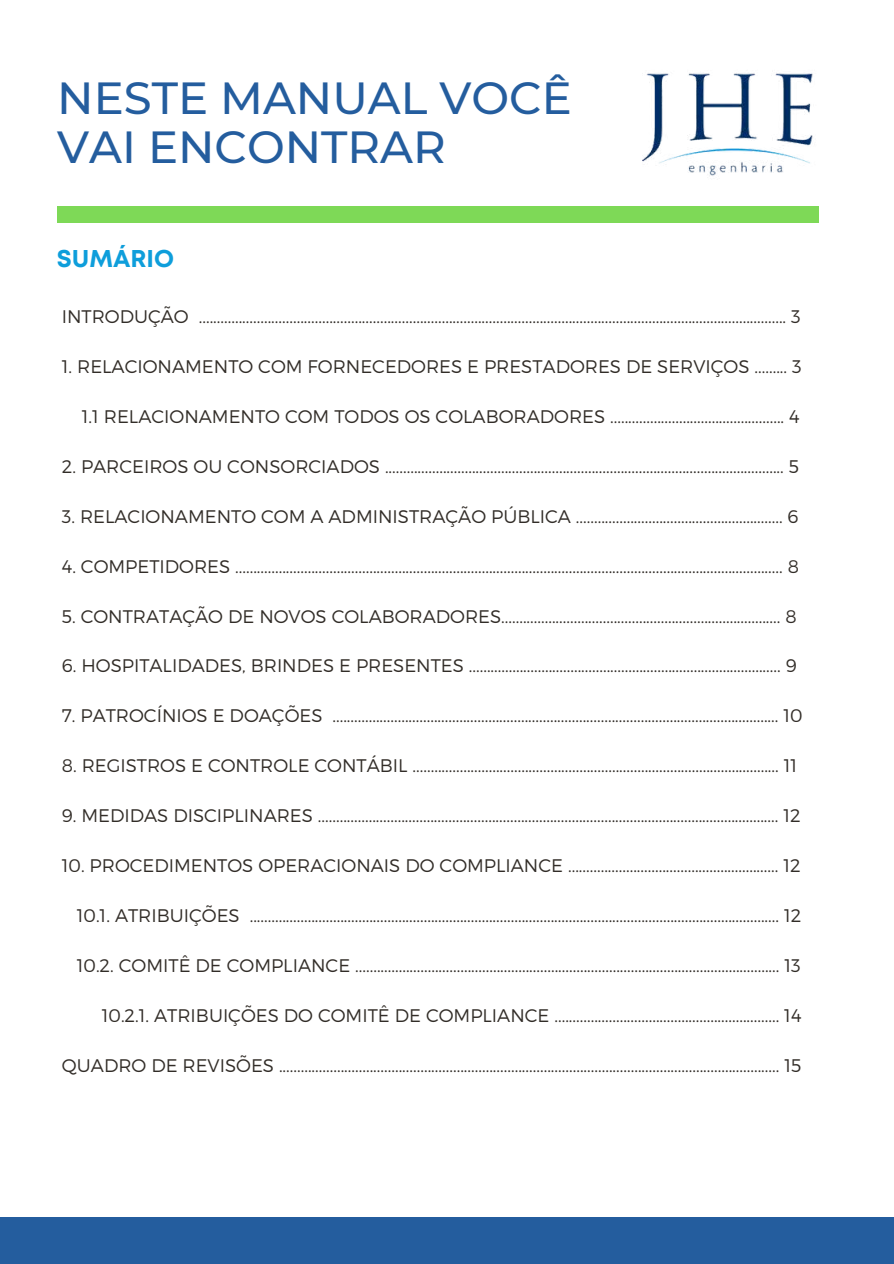
<style>
.page{position:relative;width:894px;height:1264px;background:#fff}
.page>*{position:absolute;margin:0;border:0;box-sizing:border-box;transform-origin:0 0}
.t1{font:500 44.85px/48.3px "Montserrat";color:#245d9e}
.t2{font:700 24.3px "Mont";color:#0e9edb}
.t3{font:300 18.15px "Montserrat";color:#322d28}
</style>
<div class="page">
<img style="left:642px;top:73px;width:171px;height:103px">
<div style="left:0;top:1217px;width:893px;height:46px;background:#245d9e"></div>
<div style="left:57px;top:206px;width:761px;height:17px;background:#7ed957"></div>
<h1 class="t1" style="left:57px;top:74px;width:516px">NESTE MANUAL VOCÊ<br>VAI ENCONTRAR</h1>
<h2 class="t2" style="left:57px;top:249px;width:119px">SUMÁRIO</h2>
<p class="t3" style="left:62px;top:305px;width:740px">INTRODUÇÃO .................................................................................................................................................................. 3</p>
<p class="t3" style="left:62px;top:354px;width:741px">1. RELACIONAMENTO COM FORNECEDORES E PRESTADORES DE SERVIÇOS ......... 3</p>
<p class="t3" style="left:82px;top:404px;width:719px">1.1 RELACIONAMENTO COM TODOS OS COLABORADORES ................................................ 4</p>
<p class="t3" style="left:62px;top:454px;width:738px">2. PARCEIROS OU CONSORCIADOS .............................................................................................................. 5</p>
<p class="t3" style="left:62px;top:504px;width:738px">3. RELACIONAMENTO COM A ADMINISTRAÇÃO PÚBLICA ......................................................... 6</p>
<p class="t3" style="left:62px;top:554px;width:738px">4. COMPETIDORES ....................................................................................................................................................... 8</p>
<p class="t3" style="left:62px;top:604px;width:736px">5. CONTRATAÇÃO DE NOVOS COLABORADORES............................................................................. 8</p>
<p class="t3" style="left:62px;top:654px;width:736px">6. HOSPITALIDADES, BRINDES E PRESENTES ...................................................................................... 9</p>
<p class="t3" style="left:62px;top:704px;width:742px">7. PATROCÍNIOS E DOAÇÕES ........................................................................................................................... 10</p>
<p class="t3" style="left:62px;top:754px;width:736px">8. REGISTROS E CONTROLE CONTÁBIL ..................................................................................................... 11</p>
<p class="t3" style="left:62px;top:804px;width:740px">9. MEDIDAS DISCIPLINARES ............................................................................................................................... 12</p>
<p class="t3" style="left:62px;top:854px;width:740px">10. PROCEDIMENTOS OPERACIONAIS DO COMPLIANCE .......................................................... 12</p>
<p class="t3" style="left:77px;top:903px;width:726px">10.1. ATRIBUIÇÕES .................................................................................................................................................. 12</p>
<p class="t3" style="left:77px;top:953px;width:725px">10.2. COMITÊ DE COMPLIANCE ..................................................................................................................... 13</p>
<p class="t3" style="left:102px;top:1003px;width:701px">10.2.1. ATRIBUIÇÕES DO COMITÊ DE COMPLIANCE .............................................................. 14</p>
<p class="t3" style="left:62px;top:1053px;width:741px">QUADRO DE REVISÕES .......................................................................................................................................... 15</p>
</div>
